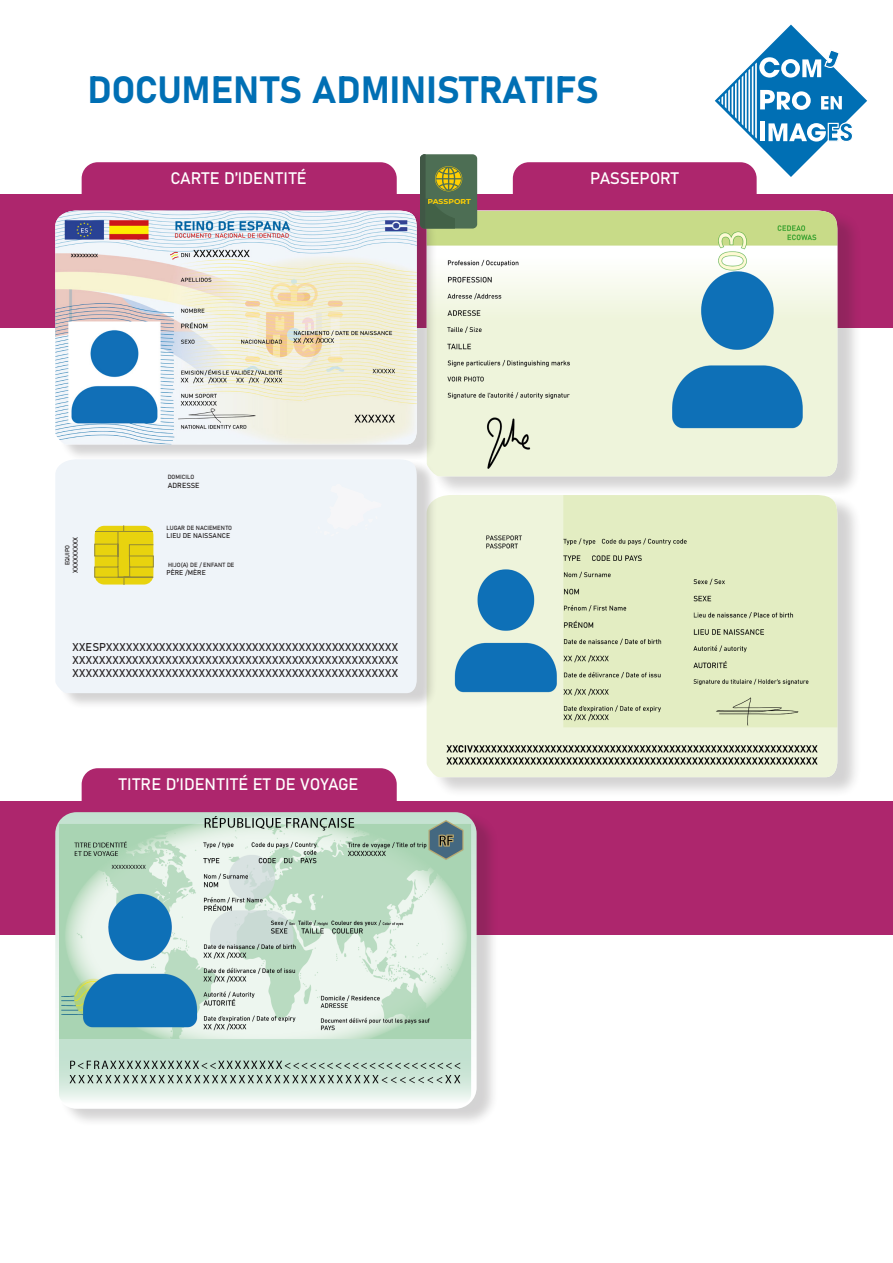
<style>
.page{position:relative;width:893px;height:1263px;background:#fff}
.page>*{position:absolute;margin:0;border:0;box-sizing:border-box;transform-origin:0 0}
.t1{font:37.5px "Bahnschrift";color:#006fb4}
.t2{font:16.5px "Bahnschrift";color:#fff}
.t3{font:11.1px/13.4px "Bahnschrift";letter-spacing:.03em;color:#231f20;text-align:justify}
.t4{font:7.35px "Bahnschrift";letter-spacing:-.005em;color:#231f20}
.t5{font:700 7.05px "Montserrat";color:#ffcf03;scale:1.08 1}
.t6{font:6.9px "Bahnschrift";color:#231f20}
.t7{font:6.9px "Bahnschrift";letter-spacing:.02em;color:#231f20}
.t8{font:6px "Bahnschrift";color:#231f20}
</style>
<div class="page">
<div style="left:0;top:194px;width:893px;height:133px;background:#ad266d"></div>
<div style="left:0;top:800px;width:893px;height:134px;background:#ad266d"></div>
<div style="left:431px;top:211px;width:431px;height:286px;background:#231f20;opacity:.2"></div>
<img style="left:437px;top:211px;width:400px;height:265px">
<div style="left:431px;top:495px;width:431px;height:302px;background:#231f20;opacity:.2"></div>
<img style="left:427px;top:495px;width:410px;height:282px">
<div style="left:59px;top:211px;width:378px;height:250px;background:#231f20;opacity:.2"></div>
<img style="left:55px;top:211px;width:362px;height:233px">
<div style="left:59px;top:459px;width:378px;height:251px;background:#231f20;opacity:.2"></div>
<div style="left:55px;top:459px;width:362px;height:234px;background:#eff4f9"></div>
<svg style="left:94px;top:525px;width:60px;height:60px"></svg>
<div style="left:420px;top:154px;width:57px;height:75px;background:#4d6e54;border-radius:5px"></div>
<svg style="left:420px;top:154px;width:42px;height:75px"></svg>
<div style="left:82px;top:162px;width:315px;height:32px;background:#ad266d"></div>
<div style="left:82px;top:768px;width:315px;height:33px;background:#ad266d"></div>
<svg style="left:513px;top:25px;width:354px;height:169px"></svg>
<div style="left:60px;top:812px;width:439px;height:315px;background:#231f20;opacity:.2"></div>
<img style="left:55px;top:812px;width:422px;height:297px">
<p class="t1" style="left:88px;top:62px;width:513px">DOCUMENTS ADMINISTRATIFS</p>
<p class="t2" style="left:170px;top:165px;width:138px">CARTE D’IDENTITÉ</p>
<p class="t5" style="left:427px;top:196px;width:42px">PASSPORT</p>
<p class="t8" style="left:63px;top:565px;width:22px;rotate:-90deg">EQUIPO</p>
<p class="t7" style="left:70px;top:573px;width:38px;rotate:-90deg">XXXXXXXXX</p>
<p class="t8" style="left:168px;top:472px;width:28px">DOMICILO</p>
<p class="t4" style="left:168px;top:480px;width:33px">ADRESSE</p>
<p class="t8" style="left:167px;top:523px;width:67px">LUGAR DE NACIEMENTO</p>
<p class="t6" style="left:167px;top:531px;width:65px">LIEU DE NAISSANCE</p>
<p class="t8" style="left:168px;top:560px;width:68px">HIJO(A) DE / ENFANT DE</p>
<p class="t6" style="left:167px;top:568px;width:41px">PÈRE /MÈRE</p>
<p class="t3" style="left:72px;top:639px;width:327px">XXESPXXXXXXXXXXXXXXXXXXXXXXXXXXXXXXXXXXXXXXXXXXXX XXXXXXXXXXXXXXXXXXXXXXXXXXXXXXXXXXXXXXXXXXXXXXXXX XXXXXXXXXXXXXXXXXXXXXXXXXXXXXXXXXXXXXXXXXXXXXXXXX</p>
<p class="t2" style="left:119px;top:771px;width:241px">TITRE D’IDENTITÉ ET DE VOYAGE</p>
<p class="t2" style="left:590px;top:165px;width:90px">PASSEPORT</p>
</div>
